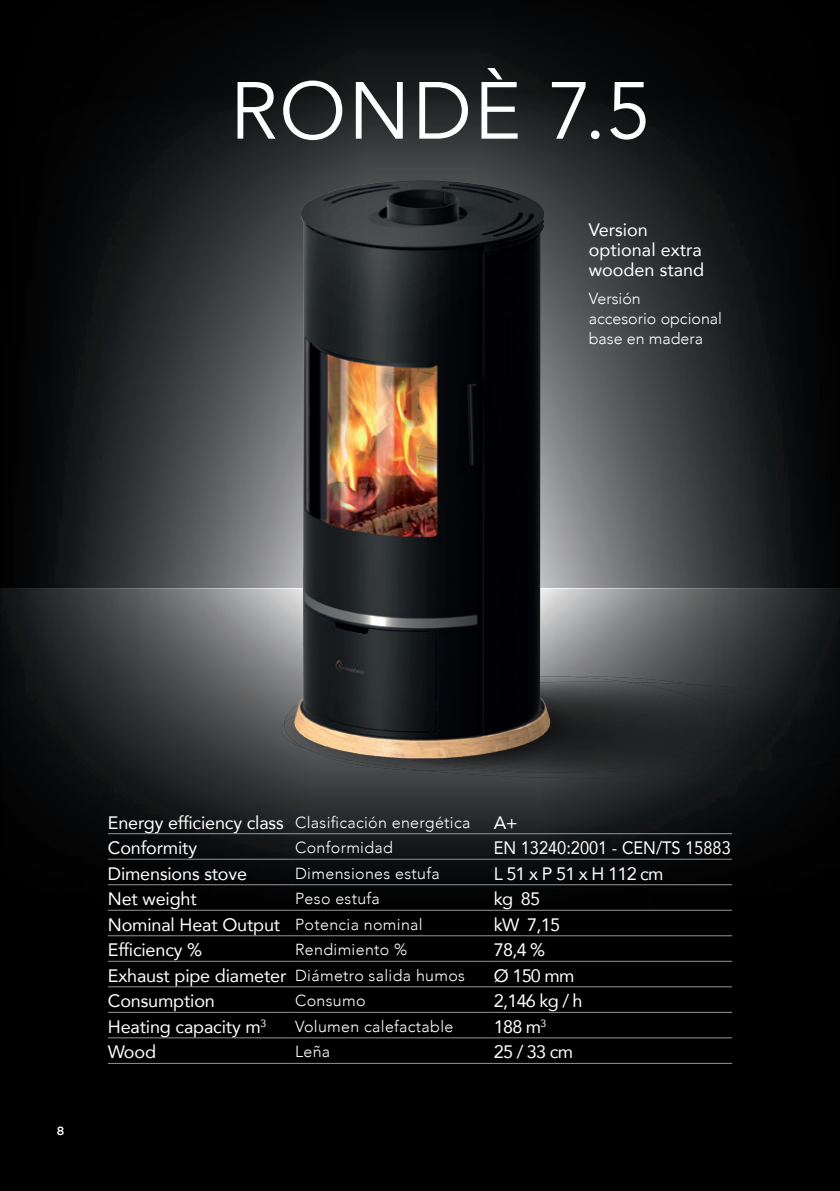
<style>
.page{position:relative;width:840px;height:1191px;background:#fff}
.page>*{position:absolute;margin:0;border:0;box-sizing:border-box;transform-origin:0 0}
.t1{font:80px "Avenir";letter-spacing:.025em;color:#fff}
.t2{font:18px/20px "Avenir";letter-spacing:-.01em;color:#fff}
.t3{font:18px "Avenir";letter-spacing:-.01em;color:#fff;scale:.91 1}
.t4{font:300 16px "Avenir";letter-spacing:.02em;color:#fff}
.t5{font:300 16px/20px "Avenir";color:#fff}
.t6{font:500 12px "Gotham";color:#fff}
.s1{font-weight:400;font-size:18px}
.s2{font-weight:300;font-size:16px}
</style>
<div class="page">
<img style="left:0;top:0;width:839px;height:1191px">
<img style="left:0;top:588px;width:839px;height:1px">
<img style="left:281px;top:684px;width:558px;height:94px">
<img style="left:465px;top:676px;width:10px;height:4px">
<img style="left:466px;top:769px;width:10px;height:3px">
<img style="left:627px;top:676px;width:67px;height:5px">
<img style="left:724px;top:682px;width:66px;height:90px">
<img style="left:475px;top:676px;width:152px;height:5px">
<img style="left:476px;top:681px;width:248px;height:91px">
<img style="left:284px;top:692px;width:182px;height:78px">
<img style="left:407px;top:680px;width:68px;height:4px">
<img style="left:415px;top:681px;width:82px;height:3px">
<img style="left:351px;top:684px;width:220px;height:84px">
<img style="left:294px;top:181px;width:113px;height:555px">
<hr style="left:108px;top:833px;width:187px;height:1px;background:#939598">
<hr style="left:295px;top:833px;width:198px;height:1px;background:#939598">
<hr style="left:493px;top:833px;width:238px;height:1px;background:#939598">
<hr style="left:108px;top:859px;width:187px;height:1px;background:#939598">
<hr style="left:295px;top:859px;width:198px;height:1px;background:#939598">
<hr style="left:493px;top:859px;width:238px;height:1px;background:#939598">
<hr style="left:108px;top:884px;width:187px;height:1px;background:#939598">
<hr style="left:295px;top:884px;width:198px;height:1px;background:#939598">
<hr style="left:493px;top:884px;width:238px;height:1px;background:#939598">
<hr style="left:108px;top:910px;width:187px;height:1px;background:#939598">
<hr style="left:295px;top:910px;width:198px;height:1px;background:#939598">
<hr style="left:493px;top:910px;width:238px;height:1px;background:#939598">
<hr style="left:108px;top:935px;width:187px;height:1px;background:#939598">
<hr style="left:295px;top:935px;width:198px;height:1px;background:#939598">
<hr style="left:493px;top:935px;width:238px;height:1px;background:#939598">
<hr style="left:108px;top:961px;width:187px;height:1px;background:#939598">
<hr style="left:295px;top:961px;width:198px;height:1px;background:#939598">
<hr style="left:493px;top:961px;width:238px;height:1px;background:#939598">
<hr style="left:108px;top:986px;width:187px;height:1px;background:#939598">
<hr style="left:295px;top:986px;width:198px;height:1px;background:#939598">
<hr style="left:493px;top:986px;width:238px;height:1px;background:#939598">
<hr style="left:108px;top:1012px;width:187px;height:1px;background:#939598">
<hr style="left:295px;top:1012px;width:198px;height:1px;background:#939598">
<hr style="left:493px;top:1012px;width:238px;height:1px;background:#939598">
<hr style="left:108px;top:1037px;width:187px;height:1px;background:#939598">
<hr style="left:295px;top:1037px;width:198px;height:1px;background:#939598">
<hr style="left:493px;top:1037px;width:238px;height:1px;background:#939598">
<hr style="left:108px;top:1063px;width:187px;height:1px;background:#939598">
<hr style="left:295px;top:1063px;width:198px;height:1px;background:#939598">
<hr style="left:493px;top:1063px;width:238px;height:1px;background:#939598">
<h1 class="t1" style="left:230px;top:63px;width:422px">RONDÈ 7.5</h1>
<p class="t2" style="left:588px;top:219px;width:117px">Version optional extra wooden stand</p>
<p class="t5" style="left:588px;top:289px;width:135px">Versión<br>accesorio opcional base en madera</p>
<p class="t6" style="left:57px;top:1124px;width:9px">8</p>
<p class="t4" style="left:108px;top:812px;width:364px"><span class="s1">Energy efficiency class</span> Clasificación energética</p>
<p class="t2" style="left:493px;top:811px;width:25px">A+</p>
<p class="t2" style="left:108px;top:837px;width:91px">Conformity</p>
<p class="t4" style="left:295px;top:838px;width:99px">Conformidad</p>
<p class="t3" style="left:493px;top:833px;width:262px">EN 13240:2001 - CEN/TS 15883</p>
<p class="t2" style="left:108px;top:863px;width:141px">Dimensions stove</p>
<p class="t4" style="left:295px;top:863px;width:146px">Dimensiones estufa</p>
<p class="t2" style="left:493px;top:863px;width:171px">L 51 x P 51 x H 112 cm</p>
<p class="t2" style="left:108px;top:888px;width:90px">Net weight</p>
<p class="t4" style="left:295px;top:889px;width:86px">Peso estufa</p>
<p class="t2" style="left:493px;top:888px;width:48px">kg 85</p>
<p class="t2" style="left:108px;top:914px;width:316px">Nominal Heat Output <span class="s2">Potencia nominal</span></p>
<p class="t2" style="left:493px;top:914px;width:68px">kW 7,15</p>
<p class="t2" style="left:108px;top:939px;width:96px">Efficiency %</p>
<p class="t4" style="left:295px;top:940px;width:114px">Rendimiento %</p>
<p class="t2" style="left:493px;top:939px;width:53px">78,4 %</p>
<p class="t2" style="left:108px;top:965px;width:358px">Exhaust pipe diameter <span class="s2">Diámetro salida humos</span></p>
<p class="t2" style="left:493px;top:965px;width:82px">Ø 150 mm</p>
<p class="t2" style="left:108px;top:990px;width:108px">Consumption</p>
<p class="t4" style="left:295px;top:991px;width:72px">Consumo</p>
<p class="t2" style="left:493px;top:990px;width:90px">2,146 kg / h</p>
<p class="t2" style="left:108px;top:1016px;width:160px">Heating capacity m<sup>3</sup></p>
<p class="t4" style="left:295px;top:1016px;width:160px">Volumen calefactable</p>
<p class="t2" style="left:493px;top:1016px;width:54px">188 m<sup>3</sup></p>
<p class="t2" style="left:108px;top:1041px;width:50px">Wood</p>
<p class="t4" style="left:295px;top:1042px;width:37px">Leña</p>
<p class="t2" style="left:493px;top:1041px;width:81px">25 / 33 cm</p>
</div>
